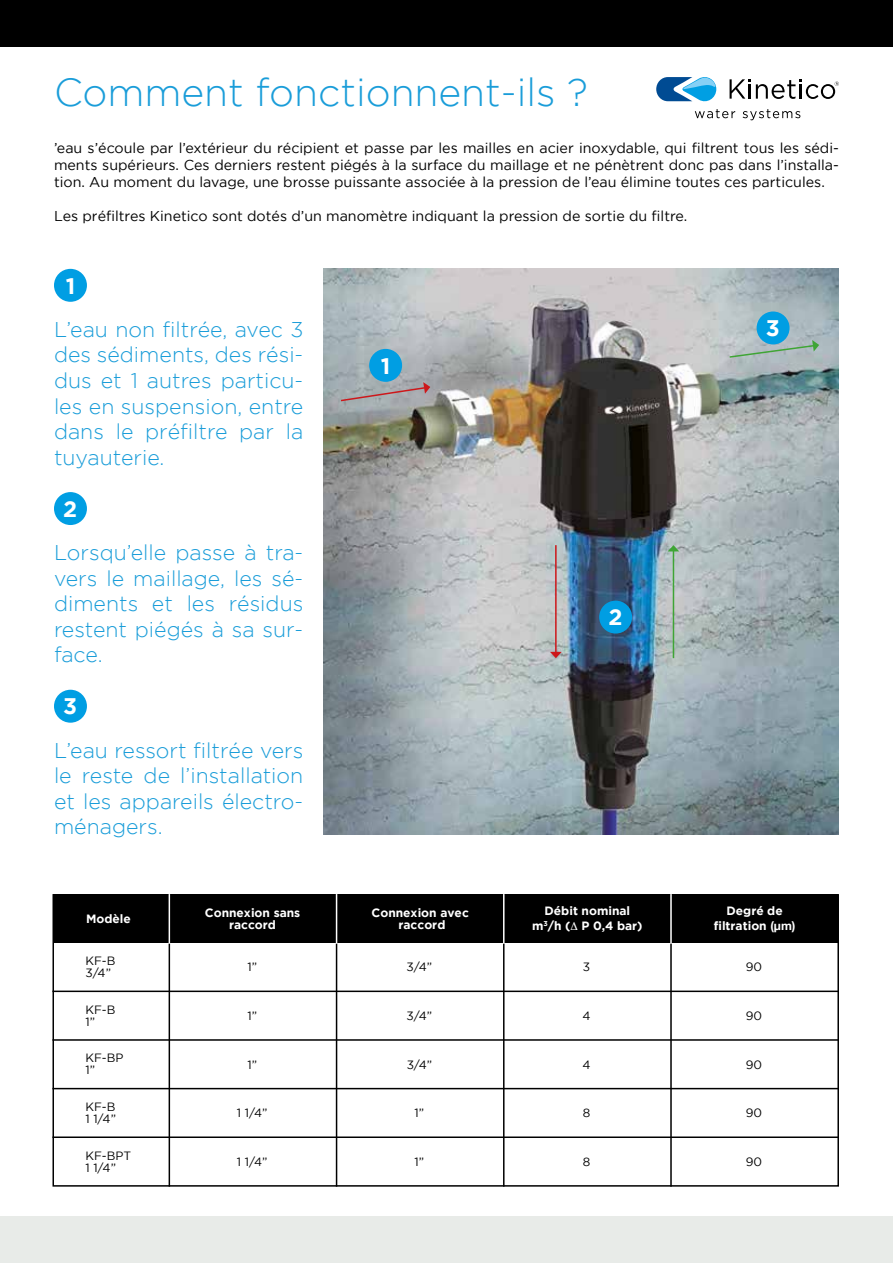
<style>
.page{position:relative;width:893px;height:1263px;background:#fff}
.page>*{position:absolute;margin:0;border:0;box-sizing:border-box;transform-origin:0 0}
.t1{font:300 39px "Gotham";color:#1a9dd9}
.t2{font:700 22.5px "Gotham";color:#fff}
.t3{font:300 21.3px/25.7px "Gotham";color:#1a9dd9;text-align:justify}
.t4{font:14.25px/17.1px "Gotham";color:#000;text-align:justify}
.t5{font:700 12px/12px "Gotham";color:#fff;text-align:center}
.t6{font:12px/12px "Gotham";color:#000}
.s1{font-family:"Helvetica Neue"}
</style>
<div class="page">
<div style="left:0;top:1217px;width:893px;height:46px;background:#e8ebe8"></div>
<img style="left:323px;top:269px;width:516px;height:565px">
<div style="left:599px;top:601px;width:33px;height:32px;background:#009ee3;border-radius:50%"></div>
<div style="left:757px;top:311px;width:32px;height:33px;background:#009ee3;border-radius:50%"></div>
<hr style="left:169px;top:943px;width:1px;height:243px;background:#000">
<hr style="left:670px;top:943px;width:2px;height:243px;background:#000">
<hr style="left:503px;top:943px;width:1px;height:243px;background:#000">
<hr style="left:336px;top:943px;width:1px;height:243px;background:#000">
<div style="left:53px;top:894px;width:785px;height:49px;background:#000"></div>
<hr style="left:670px;top:894px;width:2px;height:49px;background:#fff">
<hr style="left:503px;top:894px;width:1px;height:49px;background:#fff">
<hr style="left:336px;top:894px;width:1px;height:49px;background:#fff">
<hr style="left:169px;top:894px;width:1px;height:49px;background:#fff">
<hr style="left:52px;top:990px;width:787px;height:2px;background:#000">
<hr style="left:52px;top:1039px;width:787px;height:2px;background:#000">
<hr style="left:52px;top:1088px;width:787px;height:1px;background:#000">
<hr style="left:52px;top:1136px;width:787px;height:2px;background:#000">
<svg style="left:339px;top:382px;width:91px;height:20px;background:#a89ea2"></svg>
<svg style="left:728px;top:340px;width:91px;height:19px;background:#a1b9b6"></svg>
<hr style="left:555px;top:545px;width:2px;height:108px;background:#cd171a">
<svg style="left:550px;top:652px;width:12px;height:6px"></svg>
<hr style="left:673px;top:551px;width:1px;height:107px;background:#3fa535">
<svg style="left:668px;top:545px;width:11px;height:6px"></svg>
<div style="left:369px;top:349px;width:33px;height:33px;background:#009ee3;border-radius:50%"></div>
<div style="left:54px;top:269px;width:33px;height:33px;background:#009ee3;border-radius:50%"></div>
<div style="left:54px;top:492px;width:33px;height:33px;background:#009ee3;border-radius:50%"></div>
<div style="left:54px;top:690px;width:33px;height:33px;background:#009ee3;border-radius:50%"></div>
<div style="left:0;top:0;width:893px;height:46px;background:#000"></div>
<svg style="left:656px;top:77px;width:183px;height:43px"></svg>
<h1 class="t1" style="left:54px;top:70px;width:535px">Comment fonctionnent-ils ?</h1>
<p class="t4" style="left:54px;top:139px;width:786px">’eau s’écoule par l’extérieur du récipient et passe par les mailles en acier inoxydable, qui filtrent tous les sédi&shy;ments supérieurs. Ces derniers restent piégés à la surface du maillage et ne pénètrent donc pas dans l’installa&shy;tion. Au moment du lavage, une brosse puissante associée à la pression de l’eau élimine toutes ces particules.</p>
<p class="t4" style="left:54px;top:208px;width:635px">Les préfiltres Kinetico sont dotés d’un manomètre indiquant la pression de sortie du filtre.</p>
<h2 class="t2" style="left:66px;top:273px;width:11px">1</h2>
<h3 class="t3" style="left:54px;top:316px;width:251px">L’eau non filtrée, avec 3 des sédiments, des rési&shy;dus et 1 autres particu&shy;les en suspension, entre dans le préfiltre par la tuyauterie.</h3>
<h2 class="t2" style="left:63px;top:496px;width:16px">2</h2>
<h3 class="t3" style="left:54px;top:539px;width:251px">Lorsqu’elle passe à tra&shy;vers le maillage, les sé&shy;diments et les résidus restent piégés à sa sur&shy;face.</h3>
<h2 class="t2" style="left:63px;top:693px;width:15px">3</h2>
<h3 class="t3" style="left:54px;top:737px;width:251px">L’eau ressort filtrée vers le reste de l’installation et les appareils électro&shy;ménagers.</h3>
<h2 class="t2" style="left:381px;top:353px;width:11px">1</h2>
<h2 class="t2" style="left:608px;top:604px;width:16px">2</h2>
<h2 class="t2" style="left:766px;top:315px;width:15px">3</h2>
<p class="t5" style="left:86px;top:912px;width:46px">Modèle</p>
<p class="t5" style="left:205px;top:906px;width:97px">Connexion sans raccord</p>
<p class="t5" style="left:371px;top:906px;width:99px">Connexion avec raccord</p>
<p class="t5" style="left:532px;top:903px;width:112px;line-height:15px">Débit nominal m<sup>3</sup>/h (∆ P 0,4 bar)</p>
<p class="t5" style="left:714px;top:903px;width:83px;line-height:15px">Degré de filtration <span class="s1">(µm)</span></p>
<p class="t6" style="left:85px;top:954px;width:32px">KF-B<br>3/4”</p>
<p class="t6" style="left:85px;top:1003px;width:32px">KF-B<br>1”</p>
<p class="t6" style="left:85px;top:1052px;width:40px">KF-BP<br>1”</p>
<p class="t6" style="left:85px;top:1100px;width:32px">KF-B<br>1 1/4”</p>
<p class="t6" style="left:85px;top:1149px;width:47px">KF-BPT<br>1 1/4”</p>
<p class="t6" style="left:247px;top:961px;width:11px">1”</p>
<p class="t6" style="left:407px;top:961px;width:27px">3/4”</p>
<p class="t6" style="left:583px;top:961px;width:9px">3</p>
<p class="t6" style="left:746px;top:961px;width:18px">90</p>
<p class="t6" style="left:247px;top:1009px;width:11px">1”</p>
<p class="t6" style="left:407px;top:1009px;width:27px">3/4”</p>
<p class="t6" style="left:583px;top:1009px;width:10px">4</p>
<p class="t6" style="left:746px;top:1009px;width:18px">90</p>
<p class="t6" style="left:247px;top:1058px;width:11px">1”</p>
<p class="t6" style="left:407px;top:1058px;width:27px">3/4”</p>
<p class="t6" style="left:583px;top:1058px;width:10px">4</p>
<p class="t6" style="left:746px;top:1058px;width:18px">90</p>
<p class="t6" style="left:237px;top:1107px;width:32px">1 1/4”</p>
<p class="t6" style="left:415px;top:1107px;width:11px">1”</p>
<p class="t6" style="left:583px;top:1107px;width:9px">8</p>
<p class="t6" style="left:746px;top:1107px;width:18px">90</p>
<p class="t6" style="left:237px;top:1155px;width:32px">1 1/4”</p>
<p class="t6" style="left:415px;top:1155px;width:11px">1”</p>
<p class="t6" style="left:583px;top:1155px;width:9px">8</p>
<p class="t6" style="left:746px;top:1155px;width:18px">90</p>
</div>
